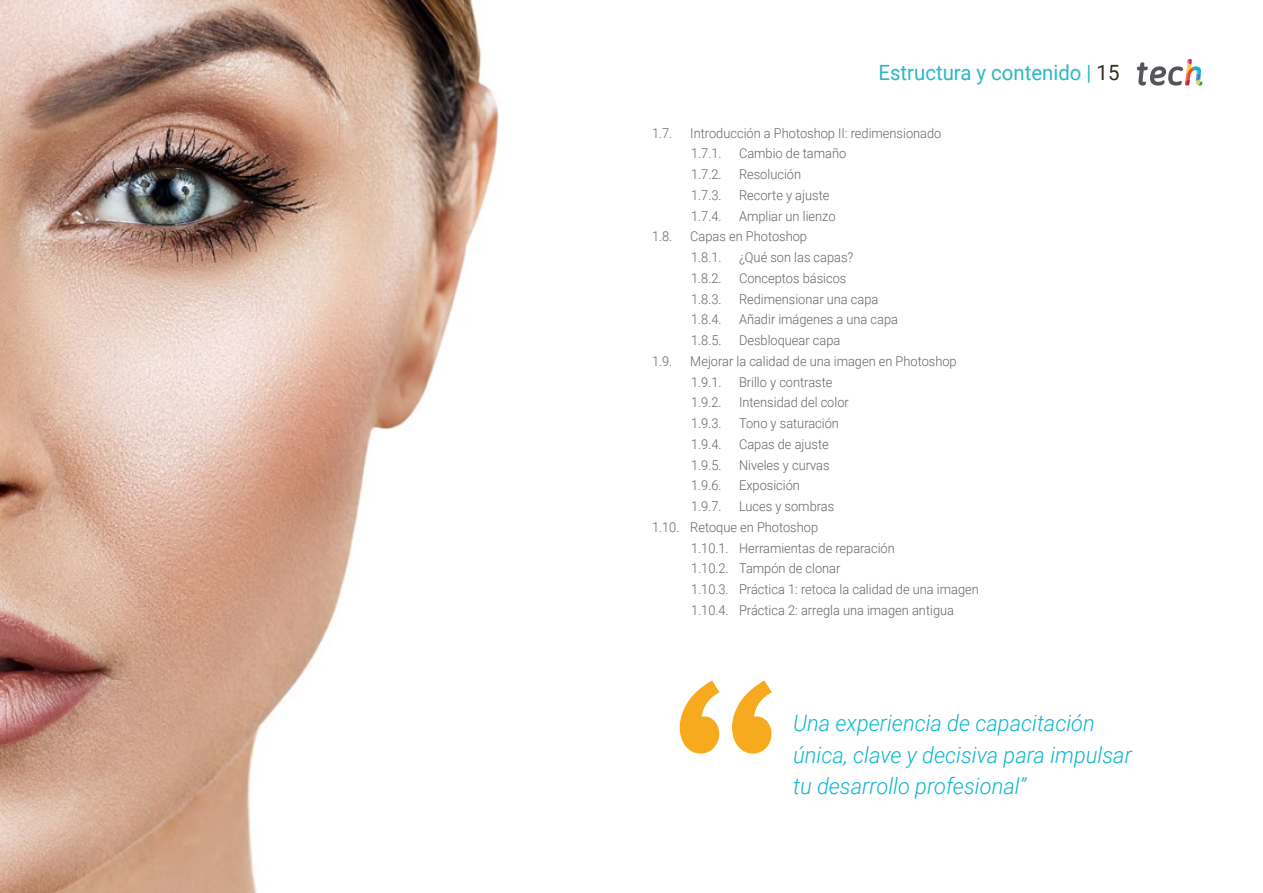
<style>
.page{position:relative;width:1263px;height:893px;background:#fff}
.page>*{position:absolute;margin:0;border:0;box-sizing:border-box;transform-origin:0 0}
.t1{font:italic 300 22.5px/31.5px "Roboto";color:#0fb6cf}
.t2{font:21px "Roboto";color:#2db8c5}
.t3{font:300 13.5px/20.7px "Roboto";color:#61646a;scale:.95 1}
.s1{color:#312e20}
</style>
<div class="page">
<img style="left:0;top:0;width:499px;height:893px">
<svg style="left:1137px;top:59px;width:65px;height:27px"></svg>
<svg style="left:680px;top:680px;width:92px;height:74px"></svg>
<h2 class="t2" style="left:878px;top:57px;width:242px">Estructura y contenido | <span class="s1">15</span></h2>
<p class="t3" style="left:652px;top:122px;width:23px">1.7.</p>
<p class="t3" style="left:690px;top:122px;width:266px">Introducción a Photoshop II: redimensionado<br>1.7.1.</p>
<p class="t3" style="left:739px;top:143px;width:114px">Cambio de tamaño</p>
<p class="t3" style="left:691px;top:164px;width:34px">1.7.2.</p>
<p class="t3" style="left:739px;top:164px;width:67px">Resolución</p>
<p class="t3" style="left:691px;top:184px;width:34px">1.7.3.</p>
<p class="t3" style="left:739px;top:184px;width:97px">Recorte y ajuste</p>
<p class="t3" style="left:691px;top:205px;width:34px">1.7.4.</p>
<p class="t3" style="left:739px;top:205px;width:103px">Ampliar un lienzo</p>
<p class="t3" style="left:652px;top:226px;width:23px">1.8.</p>
<p class="t3" style="left:690px;top:226px;width:124px">Capas en Photoshop<br>1.8.1.</p>
<p class="t3" style="left:739px;top:247px;width:122px">¿Qué son las capas?</p>
<p class="t3" style="left:691px;top:267px;width:34px">1.8.2.</p>
<p class="t3" style="left:739px;top:267px;width:114px">Conceptos básicos</p>
<p class="t3" style="left:691px;top:288px;width:34px">1.8.3.</p>
<p class="t3" style="left:739px;top:288px;width:148px">Redimensionar una capa</p>
<p class="t3" style="left:691px;top:309px;width:34px">1.8.4.</p>
<p class="t3" style="left:739px;top:309px;width:169px">Añadir imágenes a una capa</p>
<p class="t3" style="left:691px;top:330px;width:34px">1.8.5.</p>
<p class="t3" style="left:739px;top:330px;width:108px">Desbloquear capa</p>
<p class="t3" style="left:652px;top:350px;width:23px">1.9.</p>
<p class="t3" style="left:690px;top:350px;width:282px">Mejorar la calidad de una imagen en Photoshop<br>1.9.1.</p>
<p class="t3" style="left:739px;top:371px;width:100px">Brillo y contraste</p>
<p class="t3" style="left:691px;top:392px;width:34px">1.9.2.</p>
<p class="t3" style="left:739px;top:392px;width:117px">Intensidad del color</p>
<p class="t3" style="left:691px;top:413px;width:34px">1.9.3.</p>
<p class="t3" style="left:739px;top:413px;width:107px">Tono y saturación</p>
<p class="t3" style="left:691px;top:433px;width:34px">1.9.4.</p>
<p class="t3" style="left:739px;top:433px;width:96px">Capas de ajuste</p>
<p class="t3" style="left:691px;top:454px;width:34px">1.9.5.</p>
<p class="t3" style="left:739px;top:454px;width:97px">Niveles y curvas</p>
<p class="t3" style="left:691px;top:475px;width:34px">1.9.6.</p>
<p class="t3" style="left:739px;top:475px;width:66px">Exposición</p>
<p class="t3" style="left:691px;top:496px;width:34px">1.9.7.</p>
<p class="t3" style="left:652px;top:496px;width:193px;text-indent:87px">Luces y sombras<br>1.10. Retoque en Photoshop</p>
<p class="t3" style="left:691px;top:537px;width:304px">1.10.1. Herramientas de reparación<br>1.10.2. Tampón de clonar<br>1.10.3. Práctica 1: retoca la calidad de una imagen 1.10.4. Práctica 2: arregla una imagen antigua</p>
<h1 class="t1" style="left:793px;top:707px;width:340px">Una experiencia de capacitación única, clave y decisiva para impulsar tu desarrollo profesional”</h1>
</div>
